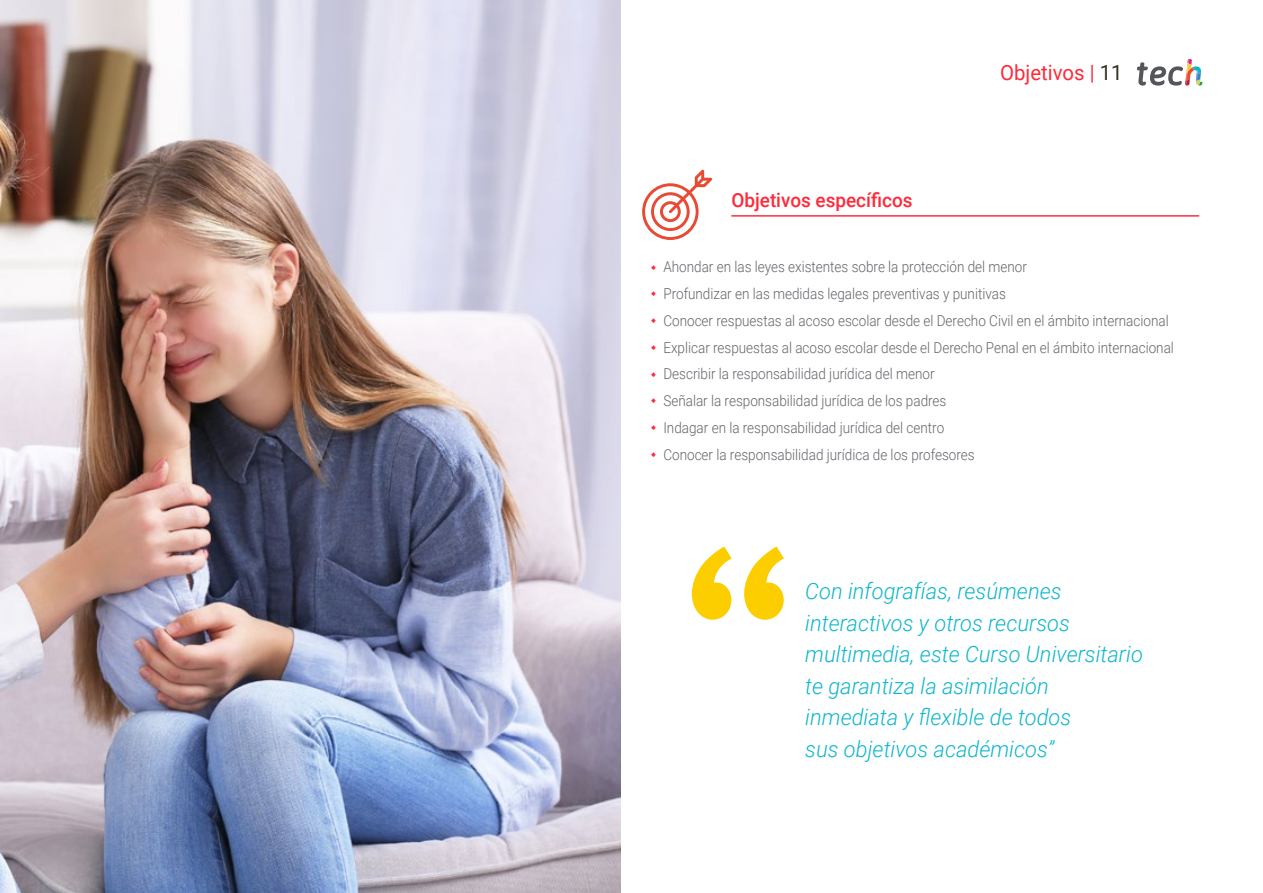
<style>
.page{position:relative;width:1263px;height:893px;background:#fff}
.page>*{position:absolute;margin:0;border:0;box-sizing:border-box;transform-origin:0 0}
.t1{font:italic 300 22.5px/31.5px "Roboto";color:#0fb6cf}
.t2{font:21px "Roboto";color:#ff293a}
.t3{font:500 19.5px "Roboto";color:#ff293a}
.t4{font:300 15px/26.7px "Roboto";color:#61646a;scale:.9 1}
.s1{color:#312e20}
</style>
<div class="page">
<img style="left:0;top:0;width:621px;height:893px">
<svg style="left:642px;top:170px;width:70px;height:70px"></svg>
<hr style="left:731px;top:215px;width:468px;height:1px;background:#ff293a">
<svg style="left:692px;top:546px;width:92px;height:74px"></svg>
<svg style="left:1137px;top:59px;width:65px;height:27px"></svg>
<h3 class="t3" style="left:731px;top:187px;width:183px">Objetivos específicos</h3>
<h2 class="t2" style="left:1000px;top:57px;width:124px">Objetivos | <span class="s1">11</span></h2>
<p class="t4" style="left:663px;top:253px;width:569px">Ahondar en las leyes existentes sobre la protección del menor<br>Profundizar en las medidas legales preventivas y punitivas<br>Conocer respuestas al acoso escolar desde el Derecho Civil en el ámbito internacional Explicar respuestas al acoso escolar desde el Derecho Penal en el ámbito internacional Describir la responsabilidad jurídica del menor<br>Señalar la responsabilidad jurídica de los padres<br>Indagar en la responsabilidad jurídica del centro<br>Conocer la responsabilidad jurídica de los profesores</p>
<h1 class="t1" style="left:805px;top:575px;width:339px">Con infografías, resúmenes interactivos y otros recursos multimedia, este Curso Universitario te garantiza la asimilación inmediata y flexible de todos<br>sus objetivos académicos”</h1>
</div>
